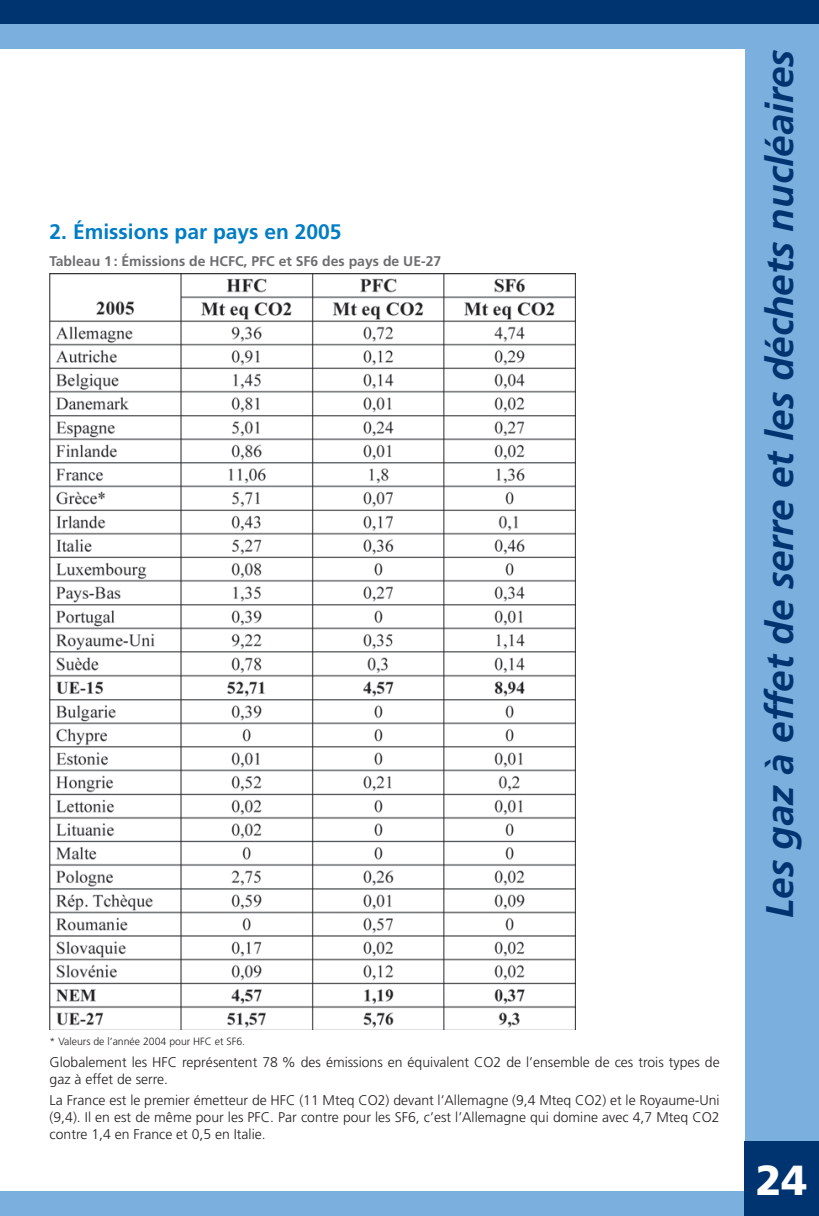
<style>
.page{position:relative;width:819px;height:1216px;background:#fff}
.page>*{position:absolute;margin:0;border:0;box-sizing:border-box;transform-origin:0 0}
.t1{font:900 42px "Frutiger";color:#fff}
.t2{font:italic 700 38.5px "Frutiger";color:#003471}
.t3{font:700 21px "Frutiger";color:#007dc5}
.t4{font:300 14px/16.8px "Frutiger";color:#231f20}
.t5{font:700 14px "Frutiger";color:#6d6e70}
.t6{font:300 10.5px "Frutiger";color:#231f20}
</style>
<div class="page">
<div style="left:0;top:0;width:819px;height:1215px;background:#003471"></div>
<div style="left:0;top:25px;width:819px;height:1190px;background:#7aafde"></div>
<div style="left:0;top:50px;width:744px;height:1141px;background:#fff"></div>
<div style="left:744px;top:1141px;width:75px;height:74px;background:#003471"></div>
<img style="left:50px;top:273px;width:525px;height:756px">
<p class="t3" style="left:50px;top:223px;width:293px">2. Émissions par pays en 2005</p>
<p class="t5" style="left:50px;top:255px;width:393px">Tableau 1 : Émissions de HCFC, PFC et SF6 des pays de UE-27</p>
<p class="t2" style="left:764px;top:918px;width:869px;rotate:-90deg">Les gaz à effet de serre et les déchets nucléaires</p>
<p class="t6" style="left:50px;top:1037px;width:197px">* Valeurs de l’année 2004 pour HFC et SF6.</p>
<p class="t4" style="left:50px;top:1054px;width:671px">Globalement les HFC représentent 78 % des émissions en équivalent CO2 de l’ensemble de ces trois types de gaz à effet de serre.</p>
<p class="t4" style="left:50px;top:1093px;width:671px;text-align:justify">La France est le premier émetteur de HFC (11 Mteq CO2) devant l’Allemagne (9,4 Mteq CO2) et le Royaume-Uni (9,4). Il en est de même pour les PFC. Par contre pour les SF6, c’est l’Allemagne qui domine avec 4,7 Mteq CO2 contre 1,4 en France et 0,5 en Italie.</p>
<p class="t1" style="left:755px;top:1163px;width:53px">24</p>
</div>
